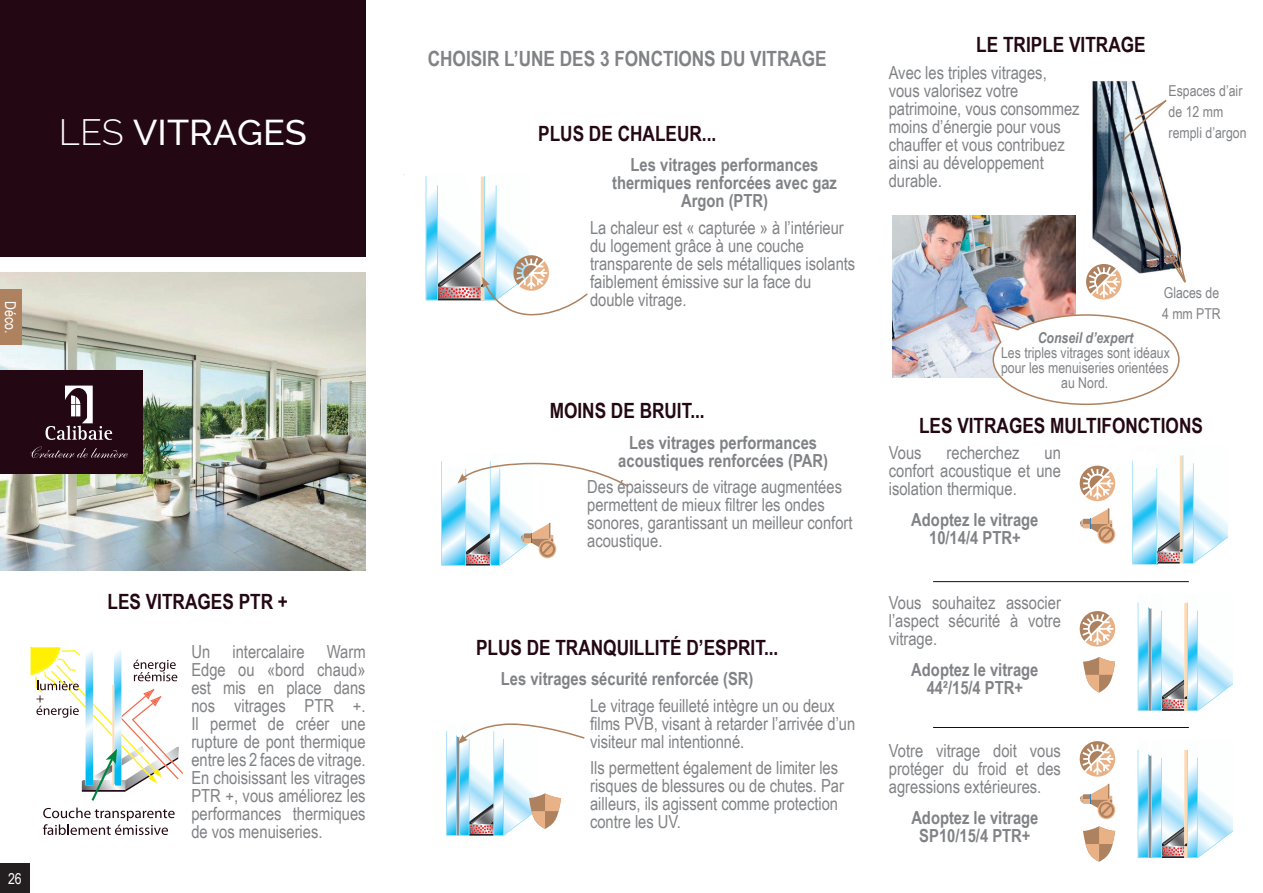
<style>
.page{position:relative;width:1263px;height:893px;background:#fff}
.page>*{position:absolute;margin:0;border:0;box-sizing:border-box;transform-origin:0 0}
.t1{font:500 36px "Raleway";color:#fff}
.t2{font:700 21px "Arial Narrow";color:#230712}
.t3{font:700 21px "Arial Narrow";color:#808285}
.t4{font:18px/18px "Arial Narrow";color:#808285}
.t5{font:700 18px/18px "Arial Narrow";color:#808285;text-align:center}
.t6{font:15px/21px "Arial Narrow";color:#808285}
.t7{font:italic 700 15px "Arial Narrow";color:#808285}
.t8{font:15px "Arial Narrow";color:#fff}
.s1{font-weight:300}
</style>
<div class="page">
<div style="left:0;top:863px;width:30px;height:30px;background:#231f20"></div>
<div style="left:0;top:0;width:366px;height:256px;background:#230712"></div>
<img style="left:0;top:273px;width:366px;height:297px">
<img style="left:1092px;top:80px;width:70px;height:185px">
<svg style="left:1122px;top:98px;width:45px;height:44px"></svg>
<img style="left:1128px;top:175px;width:58px;height:108px">
<svg style="left:43px;top:807px;width:132px;height:28px"></svg>
<svg style="left:31px;top:647px;width:152px;height:154px"></svg>
<svg style="left:1097px;top:801px;width:18px;height:18px"></svg>
<svg style="left:1080px;top:784px;width:34px;height:34px"></svg>
<svg style="left:1083px;top:826px;width:32px;height:36px"></svg>
<svg style="left:1080px;top:741px;width:35px;height:36px"></svg>
<svg style="left:1083px;top:657px;width:32px;height:35px"></svg>
<svg style="left:1080px;top:611px;width:35px;height:36px"></svg>
<svg style="left:1097px;top:525px;width:18px;height:19px"></svg>
<svg style="left:1080px;top:508px;width:34px;height:34px"></svg>
<svg style="left:1080px;top:466px;width:35px;height:35px"></svg>
<svg style="left:426px;top:176px;width:162px;height:140px"></svg>
<svg style="left:441px;top:461px;width:187px;height:105px"></svg>
<svg style="left:446px;top:723px;width:139px;height:113px"></svg>
<svg style="left:1132px;top:455px;width:96px;height:109px"></svg>
<svg style="left:1138px;top:602px;width:95px;height:109px"></svg>
<svg style="left:1138px;top:749px;width:95px;height:109px"></svg>
<svg style="left:1086px;top:264px;width:35px;height:35px"></svg>
<img style="left:893px;top:215px;width:183px;height:162px">
<div style="left:993px;top:315px;width:186px;height:89px;background:#fff;border-radius:50%"></div>
<div style="left:992px;top:314px;width:187px;height:91px;border:2px solid #ae815f;border-radius:50%"></div>
<svg style="left:990px;top:320px;width:30px;height:25px"></svg>
<div style="left:0;top:370px;width:143px;height:104px;background:#230712"></div>
<svg style="left:46px;top:386px;width:66px;height:54px"></svg>
<svg style="left:30px;top:447px;width:98px;height:11px"></svg>
<hr style="left:933px;top:581px;width:256px;height:1px;background:#230712">
<hr style="left:933px;top:727px;width:256px;height:1px;background:#230712">
<div style="left:0;top:290px;width:21px;height:55px;background:#ae815f"></div>
<h1 class="t1" style="left:59px;top:112px;width:249px"><span class="s1">LES</span> VITRAGES</h1>
<p class="t8" style="left:21px;top:301px;width:34px;rotate:90deg">Déco.</p>
<p class="t8" style="left:8px;top:867px;width:15px">26</p>
<p class="t2" style="left:108px;top:586px;width:182px">LES VITRAGES PTR +</p>
<p class="t4" style="left:191px;top:642px;width:176px;text-align:justify">Un intercalaire Warm Edge ou «bord chaud» est mis en place dans nos vitrages PTR +.<br>Il permet de créer une rupture de pont thermique entre les 2 faces de vitrage.<br>En choisissant les vitrages PTR +, vous améliorez les performances thermiques de vos menuiseries.</p>
<p class="t3" style="left:428px;top:42px;width:400px">CHOISIR L’UNE DES 3 FONCTIONS DU VITRAGE</p>
<p class="t2" style="left:538px;top:117px;width:179px">PLUS DE CHALEUR...</p>
<p class="t5" style="left:612px;top:155px;width:226px">Les vitrages performances thermiques renforcées avec gaz<br>Argon (PTR)</p>
<p class="t4" style="left:590px;top:218px;width:267px">La chaleur est « capturée » à l’intérieur du logement grâce à une couche transparente de sels métalliques isolants faiblement émissive sur la face du double vitrage.</p>
<p class="t2" style="left:550px;top:395px;width:156px">MOINS DE BRUIT...</p>
<p class="t5" style="left:618px;top:433px;width:211px">Les vitrages performances acoustiques renforcées (PAR)</p>
<p class="t4" style="left:587px;top:477px;width:267px">Des épaisseurs de vitrage augmentées permettent de mieux filtrer les ondes sonores, garantissant un meilleur confort acoustique.</p>
<p class="t2" style="left:476px;top:631px;width:304px">PLUS DE TRANQUILLITÉ D’ESPRIT...</p>
<p class="t5" style="left:501px;top:669px;width:254px">Les vitrages sécurité renforcée (SR)</p>
<p class="t4" style="left:590px;top:696px;width:267px">Le vitrage feuilleté intègre un ou deux films PVB, visant à retarder l’arrivée d’un visiteur mal intentionné.</p>
<p class="t4" style="left:590px;top:758px;width:255px">Ils permettent également de limiter les risques de blessures ou de chutes. Par ailleurs, ils agissent comme protection contre les UV.</p>
<p class="t2" style="left:976px;top:29px;width:171px">LE TRIPLE VITRAGE</p>
<p class="t4" style="left:889px;top:63px;width:192px">Avec les triples vitrages, vous valorisez votre patrimoine, vous consommez moins d’énergie pour vous chauffer et vous contribuez ainsi au développement durable.</p>
<p class="t6" style="left:1168px;top:80px;width:79px">Espaces d’air de 12 mm rempli d’argon</p>
<p class="t6" style="left:1162px;top:282px;width:60px">Glaces de<br>4 mm PTR</p>
<p class="t7" style="left:1038px;top:327px;width:97px">Conseil d’expert</p>
<p class="t6" style="left:1001px;top:345px;width:170px;line-height:15px;text-align:center">Les triples vitrages sont idéaux pour les menuiseries orientées au Nord.</p>
<p class="t2" style="left:919px;top:409px;width:285px">LES VITRAGES MULTIFONCTIONS</p>
<p class="t4" style="left:889px;top:443px;width:34px">Vous</p>
<p class="t4" style="left:946px;top:443px;width:75px">recherchez</p>
<p class="t4" style="left:889px;top:443px;width:174px;text-align:justify;text-indent:156px">un confort acoustique et une isolation thermique.</p>
<p class="t5" style="left:911px;top:510px;width:129px">Adoptez le vitrage<br>10/14/4 PTR+</p>
<p class="t4" style="left:889px;top:593px;width:174px;text-align:justify">Vous souhaitez associer l’aspect sécurité à votre vitrage.</p>
<p class="t5" style="left:911px;top:660px;width:129px">Adoptez le vitrage<br>44²/15/4 PTR+</p>
<p class="t4" style="left:889px;top:741px;width:174px;text-align:justify">Votre vitrage doit vous protéger du froid et des agressions extérieures.</p>
<p class="t5" style="left:911px;top:807px;width:129px">Adoptez le vitrage<br>SP10/15/4 PTR+</p>
</div>
